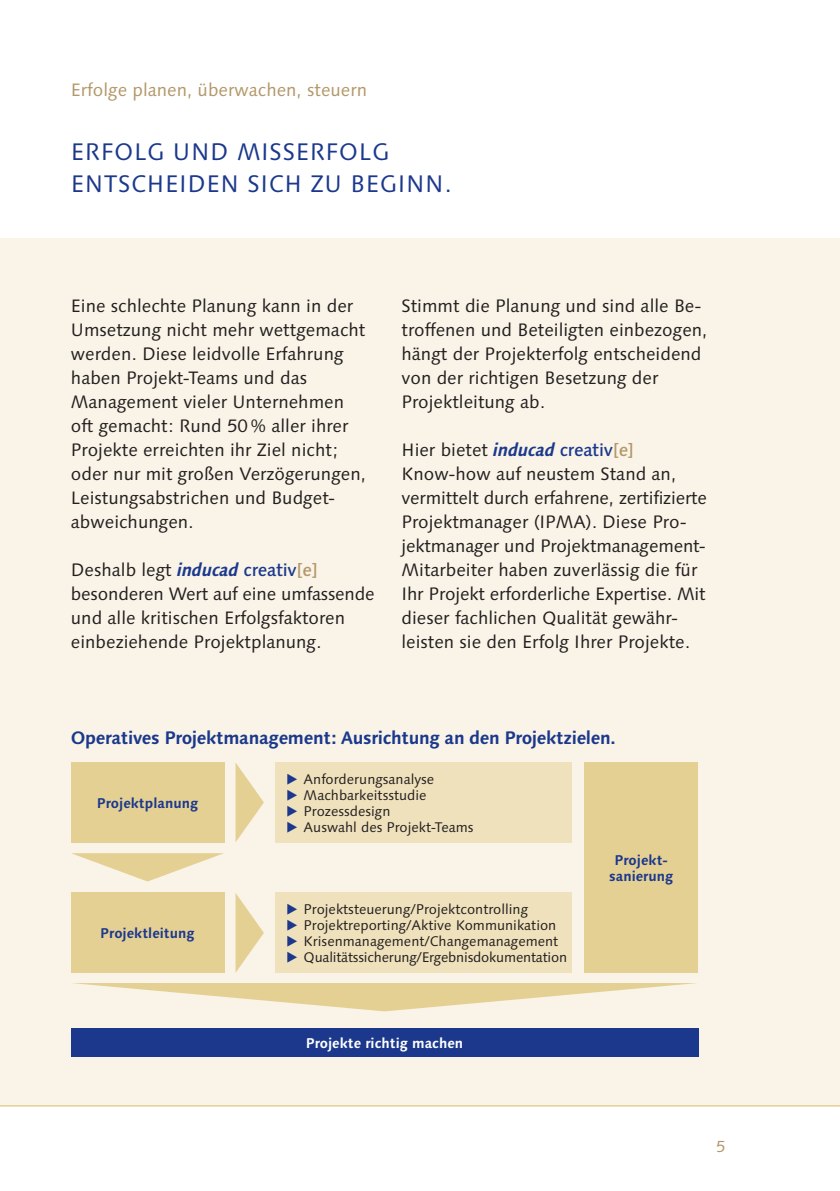
<style>
.page{position:relative;width:840px;height:1191px;background:#fff}
.page>*{position:absolute;margin:0;border:0;box-sizing:border-box;transform-origin:0 0}
.t1{font:24px/32px "Linotype Syntax";letter-spacing:.03em;color:#1b388c}
.t2{font:18px/24px "Linotype Syntax";color:#231f20}
.t3{font:700 18px "Linotype Syntax";letter-spacing:-.02em;color:#1b388c}
.t4{font:18px "Linotype Syntax";color:#b39769}
.t5{font:16px "Linotype Syntax";color:#b39769}
.t6{font:14px "Linotype Syntax";color:#231f20}
.t7{font:700 14px/16px "Linotype Syntax";color:#1b388c;text-align:center}
.t8{font:700 14px "Linotype Syntax";color:#fff}
.s1{font-weight:700;font-style:italic;color:#1b388c}
.s2{font-weight:500;color:#1b388c}
.s3{font-weight:500;color:#b39769}
.s4{font-family:"European Pi Three";color:#1b388c}
</style>
<div class="page">
<div style="left:0;top:238px;width:839px;height:868px;background:#f9f4e7"></div>
<hr style="left:0;top:1105px;width:839px;height:1px;background:#e5d094">
<div style="left:71px;top:762px;width:153px;height:80px;background:#e5d094"></div>
<div style="left:275px;top:762px;width:296px;height:80px;background:#efe1bb"></div>
<svg style="left:235px;top:763px;width:29px;height:79px"></svg>
<div style="left:71px;top:893px;width:153px;height:80px;background:#e5d094"></div>
<div style="left:275px;top:893px;width:296px;height:80px;background:#efe1bb"></div>
<svg style="left:235px;top:893px;width:29px;height:80px"></svg>
<svg style="left:72px;top:983px;width:625px;height:28px"></svg>
<div style="left:71px;top:1028px;width:626px;height:28px;background:#1b388c"></div>
<svg style="left:71px;top:853px;width:153px;height:28px"></svg>
<div style="left:584px;top:762px;width:113px;height:211px;background:#e5d094"></div>
<p class="t4" style="left:71px;top:81px;width:297px">Erfolge planen, überwachen, steuern</p>
<h1 class="t1" style="left:71px;top:137px;width:382px">ERFOLG UND MISSERFOLG<br>ENTSCHEIDEN SICH ZU BEGINN.</h1>
<p class="t2" style="left:71px;top:295px;width:296px">Eine schlechte Planung kann in der<br>Umsetzung nicht mehr wettgemacht werden. Diese leidvolle Erfahrung haben Projekt-Teams und das<br>Management vieler Unternehmen oft gemacht: Rund 50 % aller ihrer<br>Projekte erreichten ihr Ziel nicht; oder nur mit großen Verzögerungen,<br>Leistungsabstrichen und Budget&shy;abweichungen.</p>
<p class="t2" style="left:71px;top:559px;width:305px">Deshalb legt <span class="s1">inducad</span> <span class="s2">creativ</span><span class="s3">[e] </span>besonderen Wert auf eine umfassende und alle kritischen Erfolgsfaktoren einbeziehende Projektplanung.</p>
<p class="t2" style="left:401px;top:295px;width:307px">Stimmt die Planung und sind alle Be&shy;troffenen und Beteiligten einbezogen, hängt der Projekterfolg entscheidend von der richtigen Besetzung der Projektleitung ab.</p>
<p class="t2" style="left:401px;top:439px;width:307px">Hier bietet <span class="s1">inducad</span> <span class="s2">creativ</span><span class="s3">[e] </span>Know-how auf neustem Stand an, vermittelt durch erfahrene, zertifizierte Projektmanager (IPMA). Diese Pro&shy;jektmanager und Projektmanagement-Mitarbeiter haben zuverlässig die für Ihr Projekt erforderliche Expertise. Mit dieser fachlichen Qualität gewähr&shy;leisten sie den Erfolg Ihrer Projekte.</p>
<p class="t3" style="left:71px;top:729px;width:546px">Operatives Projektmanagement: Ausrichtung an den Projektzielen.</p>
<p class="t7" style="left:97px;top:796px;width:103px">Projektplanung</p>
<p class="t7" style="left:100px;top:926px;width:96px">Projektleitung</p>
<p class="t6" style="left:286px;top:772px;width:149px"><span class="s4">-</span> Anforderungsanalyse</p>
<p class="t6" style="left:286px;top:788px;width:141px"><span class="s4">-</span> Machbarkeitsstudie</p>
<p class="t6" style="left:286px;top:804px;width:105px"><span class="s4">-</span> Prozessdesign</p>
<p class="t6" style="left:286px;top:820px;width:188px"><span class="s4">-</span> Auswahl des Projekt-Teams</p>
<p class="t6" style="left:286px;top:902px;width:243px"><span class="s4">-</span> Projektsteuerung/Projektcontrolling</p>
<p class="t6" style="left:286px;top:918px;width:271px"><span class="s4">-</span> Projektreporting/Aktive Kommunikation</p>
<p class="t6" style="left:286px;top:934px;width:273px"><span class="s4">-</span> Krisenmanagement/Changemanagement</p>
<p class="t6" style="left:286px;top:950px;width:282px"><span class="s4">-</span> Qualitätssicherung/Ergebnisdokumentation</p>
<p class="t8" style="left:305px;top:1036px;width:159px">Projekte richtig machen</p>
<p class="t7" style="left:608px;top:853px;width:66px">Projekt&shy;sanierung</p>
<p class="t5" style="left:715px;top:1139px;width:11px">5</p>
</div>
